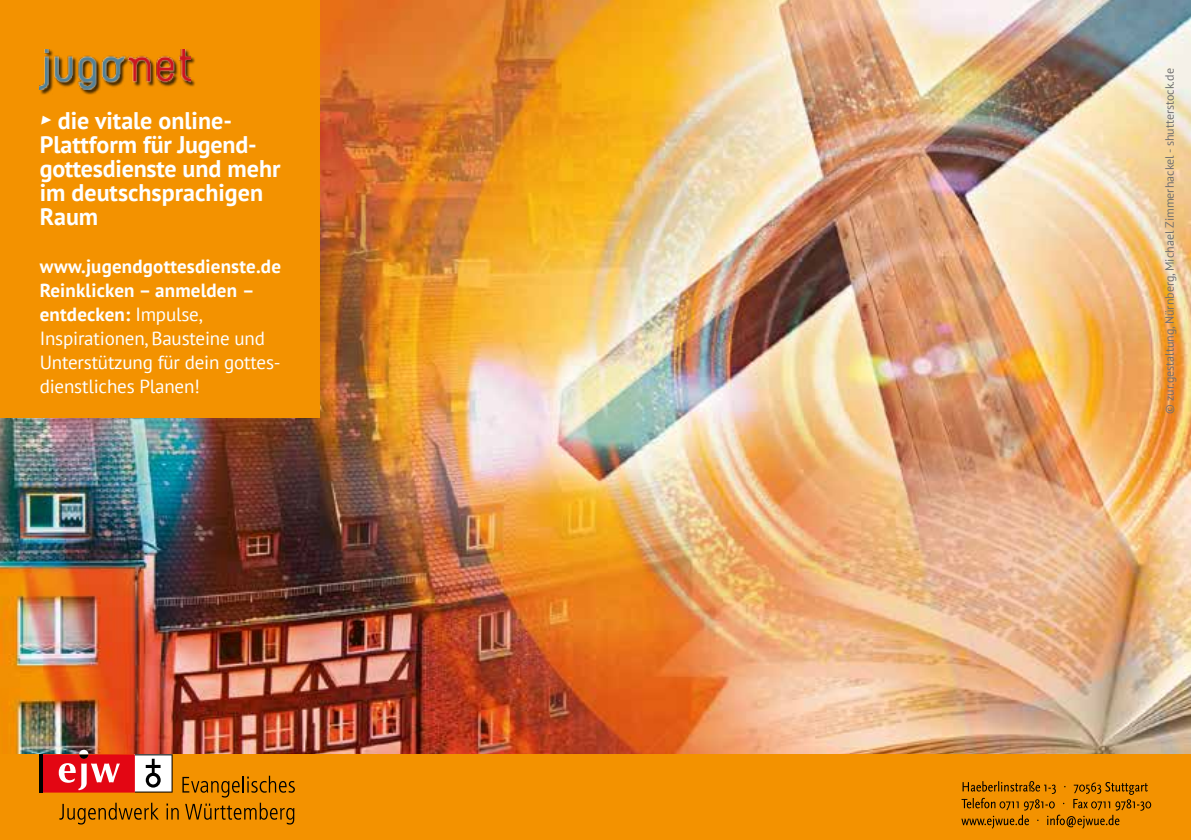
<style>
.page{position:relative;width:1191px;height:840px;background:#fff}
.page>*{position:absolute;margin:0;border:0;box-sizing:border-box;transform-origin:0 0}
.t1{font:700 24px/24px "PT Sans";color:#fff}
.t2{font:19px/24px "PT Sans";letter-spacing:-.01em;color:#fff}
.t3{font:12px "PT Sans";color:#706f6f}
.s1{font-weight:700}
</style>
<div class="page">
<img style="left:0;top:0;width:1191px;height:753px">
<div style="left:0;top:0;width:319px;height:417px;background:#f39200"></div>
<div style="left:40px;top:49px;width:156px;height:46px;background:#000;opacity:.75"></div>
<img style="left:40px;top:49px;width:150px;height:41px">
<div style="left:0;top:753px;width:1191px;height:86px;background:#f39200"></div>
<svg style="left:961px;top:781px;width:190px;height:47px"></svg>
<hr style="left:40px;top:753px;width:3px;height:39px;background:#000">
<svg style="left:43px;top:749px;width:252px;height:75px"></svg>
<p class="t1" style="left:40px;top:108px;width:242px"><sup>▶</sup> die vitale online-<br>Plattform für Jugend&shy;gottesdienste und mehr im deutschsprachigen<br>Raum</p>
<p class="t2" style="left:40px;top:254px;width:243px"><span class="s1">www.jugendgottesdienste.de<br>Reinklicken – anmelden – entdecken:</span> Impulse,<br>Inspirationen, Bausteine und<br>Unterstützung für dein gottes&shy;dienstliches Planen!</p>
<p class="t3" style="left:1162px;top:413px;width:346px;rotate:-90deg">© zur.gestaltung, Nürnberg, Michael Zimmerhackel - shutterstock.de</p>
</div>
